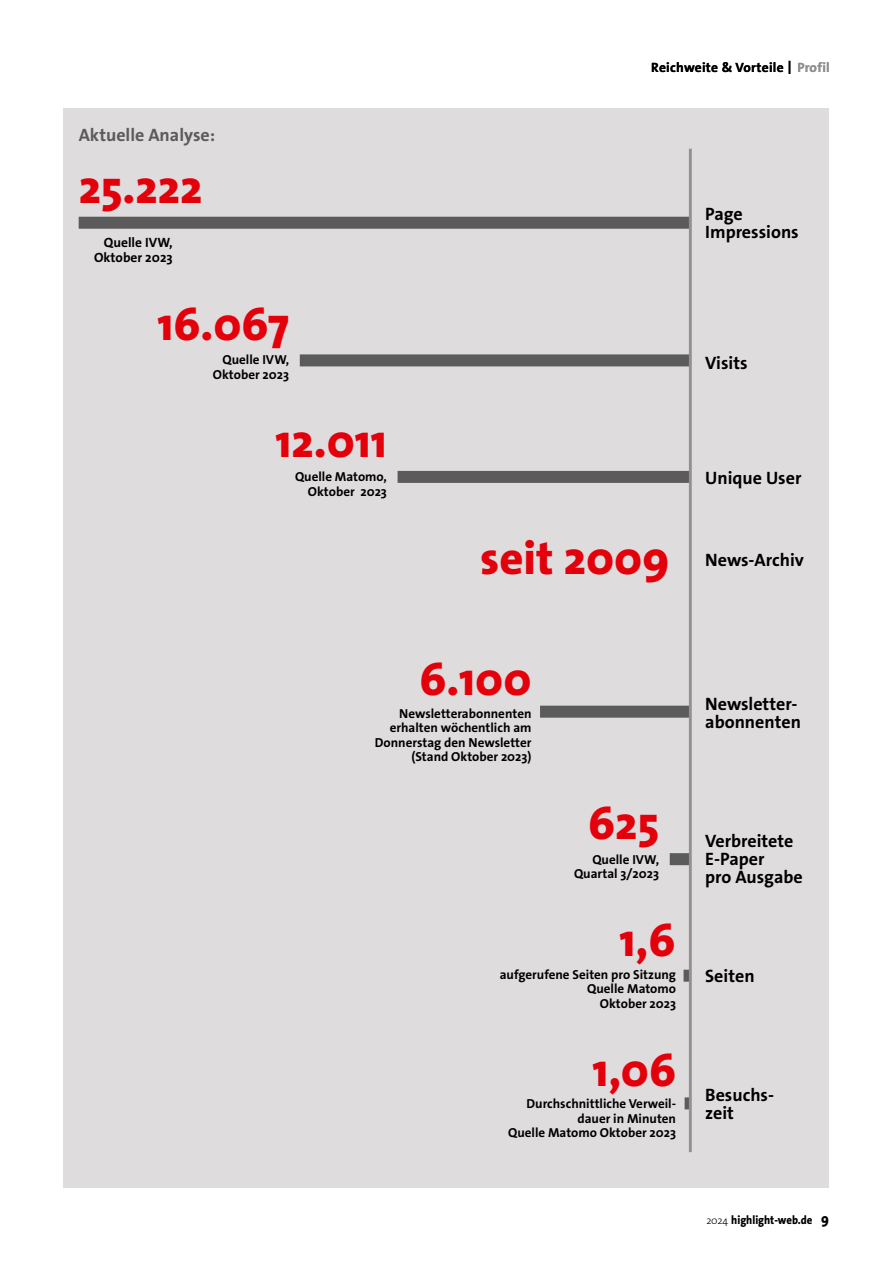
<style>
.page{position:relative;width:893px;height:1263px;background:#fff}
.page>*{position:absolute;margin:0;border:0;box-sizing:border-box;transform-origin:0 0}
.t1{font:800 46.5px "The Sans Os F";color:#e3000b}
.t2{font:700 18px/18px "The Sans Os F";color:#000}
.t3{font:700 18px "The Sans Os F";color:#5a5b5a}
.t4{font:700 13.5px/15px "The Sans Os F";letter-spacing:.01em;color:#000;text-align:right}
.t5{font:700 13.05px/14.5px "The Sans Os F";color:#000;text-align:right}
.t6{font:800 12px "The Sans Os F";color:#000;scale:.9 1}
.s1{font-weight:300;font-size:19.5px}
.s2{color:#929191}
.s3{font-weight:300;font-size:10.5px}
.s4{font-size:15px}
</style>
<div class="page">
<div style="left:64px;top:108px;width:765px;height:1080px;background:#dfdcdd"></div>
<div style="left:79px;top:217px;width:612px;height:12px;background:#5a5b5a"></div>
<div style="left:398px;top:471px;width:293px;height:12px;background:#5a5b5a"></div>
<div style="left:670px;top:853px;width:21px;height:12px;background:#5a5b5a"></div>
<div style="left:540px;top:706px;width:151px;height:12px;background:#5a5b5a"></div>
<div style="left:300px;top:354px;width:391px;height:12px;background:#5a5b5a"></div>
<div style="left:684px;top:970px;width:7px;height:12px;background:#5a5b5a"></div>
<div style="left:685px;top:1097px;width:6px;height:12px;background:#5a5b5a"></div>
<hr style="left:689px;top:149px;width:3px;height:1003px;background:#929191">
<h2 class="t3" style="left:79px;top:123px;width:138px">Aktuelle Analyse:</h2>
<h1 class="t1" style="left:79px;top:157px;width:125px">25.222</h1>
<p class="t4" style="left:94px;top:235px;width:80px">Quelle IVW,<br>Oktober 2023</p>
<h1 class="t1" style="left:157px;top:294px;width:133px">16.067</h1>
<p class="t5" style="left:213px;top:353px;width:78px">Quelle IVW,<br>Oktober 2023</p>
<h1 class="t1" style="left:275px;top:411px;width:113px">12.011</h1>
<p class="t5" style="left:295px;top:470px;width:93px">Quelle Matomo,<br>Oktober 2023</p>
<p class="t4" style="left:651px;top:60px;width:180px">Reichweite &amp; Vorteile <span class="s1">I</span> <span class="s2">Profil</span></p>
<h2 class="t2" style="left:705px;top:205px;width:95px">Page<br>Impressions</h2>
<h2 class="t2" style="left:705px;top:354px;width:44px">Visits</h2>
<h1 class="t1" style="left:480px;top:528px;width:191px">seit 2009</h1>
<h2 class="t2" style="left:705px;top:469px;width:98px">Unique User</h2>
<h2 class="t2" style="left:705px;top:551px;width:100px">News-Archiv</h2>
<h1 class="t1" style="left:419px;top:650px;width:114px">6.100</h1>
<p class="t5" style="left:375px;top:706px;width:158px">Newsletterabonnenten erhalten wöchentlich am<br>Donnerstag den Newsletter (Stand Oktober 2023)</p>
<h2 class="t2" style="left:705px;top:695px;width:97px">Newsletter&shy;abonnenten</h2>
<h1 class="t1" style="left:588px;top:793px;width:72px">625</h1>
<p class="t5" style="left:574px;top:852px;width:87px">Quelle IVW,<br>Quartal 3/2023</p>
<h1 class="t1" style="left:620px;top:910px;width:57px">1,6</h1>
<p class="t5" style="left:500px;top:967px;width:178px">aufgerufene Seiten pro Sitzung<br>Quelle Matomo<br>Oktober 2023</p>
<h1 class="t1" style="left:592px;top:1040px;width:85px">1,06</h1>
<p class="t5" style="left:508px;top:1096px;width:169px">Durchschnittliche Verweil&shy;dauer in Minuten<br>Quelle Matomo Oktober 2023</p>
<h2 class="t2" style="left:705px;top:832px;width:99px">Verbreitete<br>E-Paper<br>pro Ausgabe</h2>
<h2 class="t2" style="left:705px;top:967px;width:51px">Seiten</h2>
<h2 class="t2" style="left:705px;top:1086px;width:70px">Besuchs&shy;zeit</h2>
<p class="t6" style="left:706px;top:1212px;width:138px"><span class="s3">2024</span> highlight-web.de <span class="s4">9</span></p>
</div>
